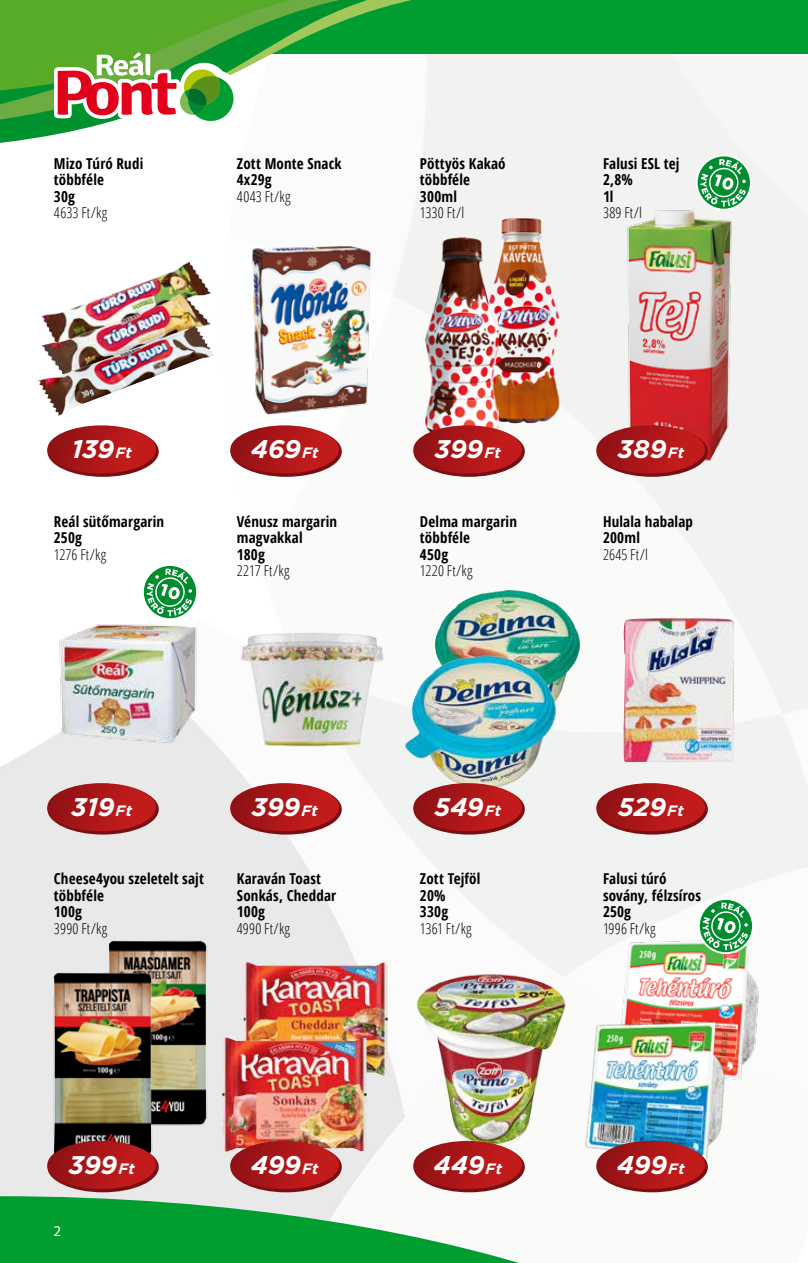
<style>
.page{position:relative;width:808px;height:1263px;background:#fff}
.page>*{position:absolute;margin:0;border:0;box-sizing:border-box;transform-origin:0 0}
.t1{font:italic 700 25.5px "Gotham";letter-spacing:.005em;color:#fff}
.t2{font:700 condensed 15px/16.5px "Open Sans";letter-spacing:.01em;color:#000}
.t3{font:300 condensed 15px "Open Sans";letter-spacing:.01em;color:#000}
.t4{font:15px "Myriad Pro";color:#fff}
.s1{font-size:15px}
</style>
<div class="page">
<img style="left:0;top:54px;width:808px;height:1142px">
<div style="left:265px;top:0;width:543px;height:54px;background:#009d30"></div>
<div style="left:526px;top:54px;width:57px;height:77px;background:#f2f2f1"></div>
<svg style="left:0;top:54px;width:526px;height:94px"></svg>
<svg style="left:0;top:0;width:510px;height:131px"></svg>
<svg style="left:0;top:1196px;width:519px;height:67px;fill:#009d30"></svg>
<svg style="left:54px;top:52px;width:189px;height:76px"></svg>
<img style="left:399px;top:969px;width:183px;height:183px">
<img style="left:797px;top:354px;width:11px;height:28px">
<img style="left:243px;top:962px;width:145px;height:114px">
<img style="left:222px;top:1037px;width:145px;height:114px">
<img style="left:623px;top:618px;width:111px;height:144px">
<img style="left:468px;top:590px;width:39px;height:8px">
<img style="left:51px;top:614px;width:154px;height:135px">
<img style="left:98px;top:930px;width:119px;height:205px">
<img style="left:42px;top:961px;width:120px;height:207px">
<img style="left:402px;top:643px;width:158px;height:158px">
<img style="left:37px;top:217px;width:178px;height:29px">
<img style="left:37px;top:246px;width:178px;height:179px">
<img style="left:37px;top:325px;width:178px;height:91px">
<img style="left:226px;top:244px;width:171px;height:172px">
<img style="left:613px;top:936px;width:149px;height:145px">
<img style="left:578px;top:1017px;width:172px;height:154px">
<img style="left:404px;top:206px;width:215px;height:230px">
<img style="left:425px;top:237px;width:73px;height:188px">
<img style="left:619px;top:204px;width:120px;height:262px">
<img style="left:237px;top:614px;width:151px;height:151px">
<svg style="left:47px;top:425px;width:112px;height:52px"></svg>
<svg style="left:230px;top:425px;width:112px;height:52px"></svg>
<svg style="left:413px;top:425px;width:112px;height:52px"></svg>
<svg style="left:596px;top:425px;width:112px;height:52px;background:#b73a3c"></svg>
<svg style="left:47px;top:783px;width:112px;height:51px;background:#b74244"></svg>
<svg style="left:230px;top:783px;width:112px;height:51px;background:#b94446"></svg>
<svg style="left:413px;top:783px;width:112px;height:51px"></svg>
<svg style="left:596px;top:783px;width:112px;height:51px"></svg>
<svg style="left:47px;top:1141px;width:112px;height:51px;background:#a93536"></svg>
<svg style="left:230px;top:1141px;width:112px;height:51px;background:#b43838"></svg>
<svg style="left:413px;top:1141px;width:112px;height:51px"></svg>
<svg style="left:596px;top:1141px;width:112px;height:51px;background:#ac3f43"></svg>
<svg style="left:142px;top:564px;width:56px;height:56px"></svg>
<svg style="left:696px;top:154px;width:56px;height:57px"></svg>
<svg style="left:698px;top:898px;width:56px;height:56px"></svg>
<p class="t2" style="left:54px;top:155px;width:91px">Mizo Túró Rudi többféle<br>30g</p>
<p class="t3" style="left:54px;top:203px;width:55px">4633 Ft/kg</p>
<p class="t2" style="left:237px;top:155px;width:106px">Zott Monte Snack<br>4x29g</p>
<p class="t3" style="left:237px;top:186px;width:55px">4043 Ft/kg</p>
<p class="t2" style="left:420px;top:155px;width:87px">Pöttyös Kakaó többféle<br>300ml</p>
<p class="t3" style="left:420px;top:203px;width:46px">1330 Ft/l</p>
<p class="t2" style="left:603px;top:155px;width:78px">Falusi ESL tej<br>2,8%<br>1l</p>
<p class="t3" style="left:603px;top:203px;width:41px">389 Ft/l</p>
<h1 class="t1" style="left:72px;top:432px;width:62px">139 <span class="s1">Ft</span></h1>
<h1 class="t1" style="left:251px;top:432px;width:69px">469 <span class="s1">Ft</span></h1>
<h1 class="t1" style="left:435px;top:432px;width:67px">399 <span class="s1">Ft</span></h1>
<h1 class="t1" style="left:618px;top:432px;width:68px">389 <span class="s1">Ft</span></h1>
<p class="t2" style="left:54px;top:512px;width:112px">Reál sütőmargarin<br>250g</p>
<p class="t3" style="left:54px;top:544px;width:54px">1276 Ft/kg</p>
<p class="t2" style="left:237px;top:512px;width:102px">Vénusz margarin magvakkal<br>180g</p>
<p class="t3" style="left:237px;top:560px;width:54px">2217 Ft/kg</p>
<p class="t2" style="left:420px;top:512px;width:99px">Delma margarin többféle<br>450g</p>
<p class="t3" style="left:420px;top:560px;width:54px">1220 Ft/kg</p>
<p class="t2" style="left:603px;top:512px;width:92px">Hulala habalap<br>200ml</p>
<p class="t3" style="left:603px;top:544px;width:46px">2645 Ft/l</p>
<h1 class="t1" style="left:72px;top:790px;width:62px">319 <span class="s1">Ft</span></h1>
<h1 class="t1" style="left:252px;top:790px;width:67px">399 <span class="s1">Ft</span></h1>
<h1 class="t1" style="left:434px;top:790px;width:68px">549 <span class="s1">Ft</span></h1>
<h1 class="t1" style="left:618px;top:790px;width:67px">529 <span class="s1">Ft</span></h1>
<p class="t2" style="left:54px;top:870px;width:152px">Cheese4you szeletelt sajt többféle<br>100g</p>
<p class="t3" style="left:54px;top:918px;width:55px">3990 Ft/kg</p>
<p class="t2" style="left:237px;top:870px;width:101px">Karaván Toast<br>Sonkás, Cheddar<br>100g</p>
<p class="t3" style="left:237px;top:918px;width:55px">4990 Ft/kg</p>
<p class="t2" style="left:420px;top:870px;width:62px">Zott Tejföl<br>20%<br>330g</p>
<p class="t3" style="left:420px;top:918px;width:53px">1361 Ft/kg</p>
<p class="t2" style="left:603px;top:870px;width:100px">Falusi túró sovány, félzsíros<br>250g</p>
<p class="t3" style="left:603px;top:918px;width:54px">1996 Ft/kg</p>
<h1 class="t1" style="left:69px;top:1147px;width:67px">399 <span class="s1">Ft</span></h1>
<h1 class="t1" style="left:251px;top:1147px;width:69px">499 <span class="s1">Ft</span></h1>
<h1 class="t1" style="left:434px;top:1147px;width:70px">449 <span class="s1">Ft</span></h1>
<h1 class="t1" style="left:617px;top:1147px;width:69px">499 <span class="s1">Ft</span></h1>
<p class="t4" style="left:53px;top:1222px;width:9px">2</p>
</div>
